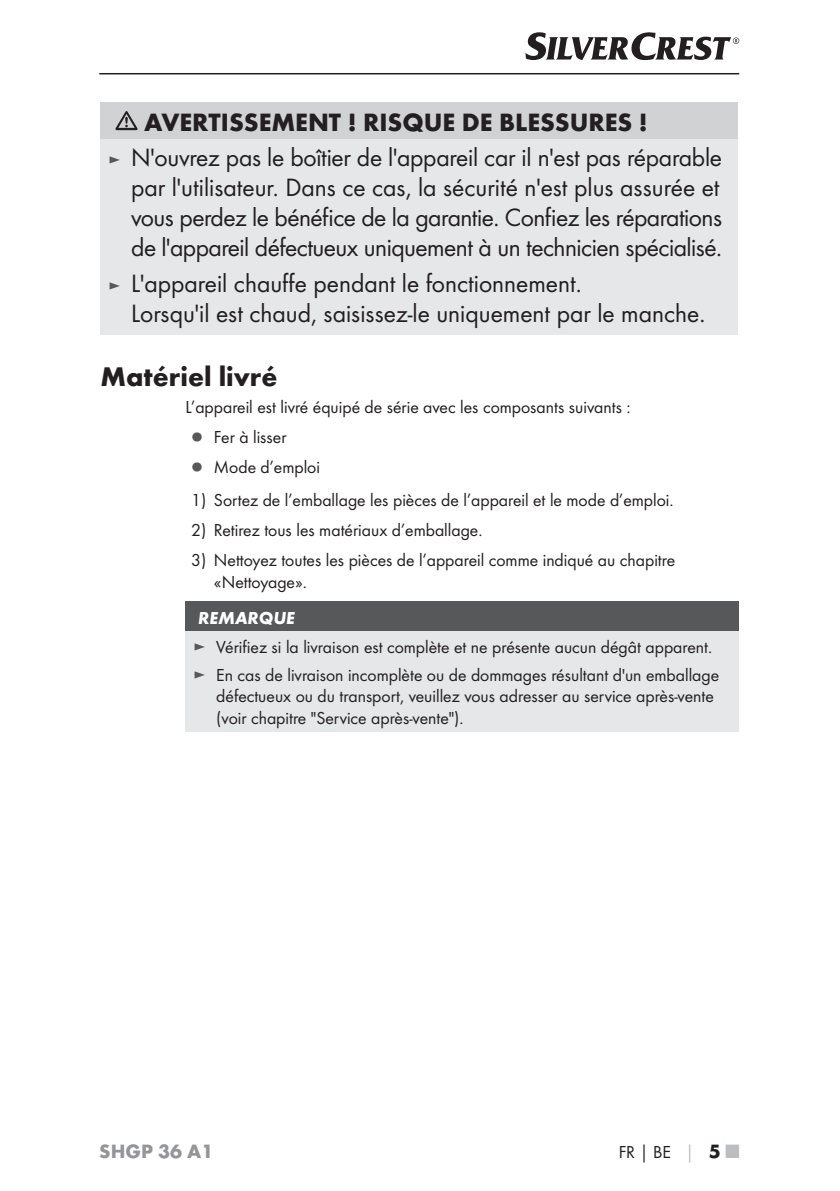
<style>
.page{position:relative;width:840px;height:1191px;background:#fff}
.page>*{position:absolute;margin:0;border:0;box-sizing:border-box;transform-origin:0 0}
.t1{font:700 28px "Futura";color:#231f20}
.t2{font:26px/30px "Futura Boo";color:#231f20;text-align:justify}
.t3{font:700 26px "Futura";color:#231f20}
.t4{font:700 20px "Futura";color:#939598}
.t5{font:18px/30px "Futura Boo";color:#231f20}
.t6{font:italic 700 18px "Futura";color:#fff}
.s1{font-size:18px;color:#57585a}
.s2{color:#57585a}
.s3{font-family:"Futura";font-weight:700}
.s4{font-family:"Futura";font-weight:700;color:#bcbdc0}
.s5{font-family:"Futura";font-weight:700;font-size:20px}
.s6{font-family:"Futura";font-weight:700;font-size:20px;color:#bcbdc0}
</style>
<div class="page">
<hr style="left:99px;top:73px;width:639px;height:1px;background:#231f20">
<svg style="left:525px;top:32px;width:213px;height:28px"></svg>
<div style="left:100px;top:102px;width:637px;height:37px;background:#d1d2d4"></div>
<div style="left:100px;top:139px;width:637px;height:195px;background:#e6e7e9"></div>
<svg style="left:115px;top:111px;width:22px;height:19px"></svg>
<div style="left:185px;top:601px;width:553px;height:31px;background:#57585a"></div>
<div style="left:185px;top:632px;width:553px;height:100px;background:#e6e7e9"></div>
<h2 class="t3" style="left:144px;top:106px;width:505px">AVERTISSEMENT ! RISQUE DE BLESSURES !</h2>
<p class="t2" style="left:131px;top:142px;width:592px;text-indent:-23px"><span class="s1">►</span> N'ouvrez pas le boîtier de l'appareil car il n'est pas réparable par l'utilisateur. Dans ce cas, la sécurité n'est plus assurée et vous perdez le bénéfice de la garantie. Confiez les réparations de l'appareil défectueux uniquement à un technicien spécialisé.</p>
<h2 class="t2" style="left:131px;top:268px;width:572px;text-indent:-23px"><span class="s1">►</span> L'appareil chauffe pendant le fonctionnement.<br>Lorsqu'il est chaud, saisissez-le uniquement par le manche.</h2>
<h1 class="t1" style="left:100px;top:359px;width:178px">Matériel livré</h1>
<p class="t5" style="left:191px;top:392px;width:440px;text-indent:-6px">L’appareil est livré équipé de série avec les composants suivants : <span class="s2">▯</span> Fer à lisser<br><span class="s2">▯</span> Mode d’emploi</p>
<p class="t5" style="left:191px;top:485px;width:481px">1) Sortez de l’emballage les pièces de l’appareil et le mode d’emploi.</p>
<p class="t5" style="left:191px;top:515px;width:290px">2) Retirez tous les matériaux d’emballage.</p>
<p class="t5" style="left:214px;top:549px;width:462px;line-height:21.6px;text-indent:-23px">3) Nettoyez toutes les pièces de l’appareil comme indiqué au chapitre «Nettoyage».</p>
<p class="t6" style="left:198px;top:606px;width:98px">REMARQUE</p>
<p class="t5" style="left:193px;top:634px;width:527px;line-height:27.2px"><span class="s2">►</span> Vérifiez si la livraison est complète et ne présente aucun dégât apparent. <span class="s2">►</span> En cas de livraison incomplète ou de dommages résultant d'un emballage</p>
<p class="t5" style="left:216px;top:685px;width:498px;line-height:21.6px">défectueux ou du transport, veuillez vous adresser au service après-vente (voir chapitre "Service après-vente").</p>
<p class="t4" style="left:99px;top:1139px;width:115px">SHGP 36 A1</p>
<p class="t5" style="left:618px;top:1136px;width:122px">FR<span class="s3">│</span>BE <span class="s4">│</span> <span class="s5">5</span> <span class="s6">■</span></p>
</div>
